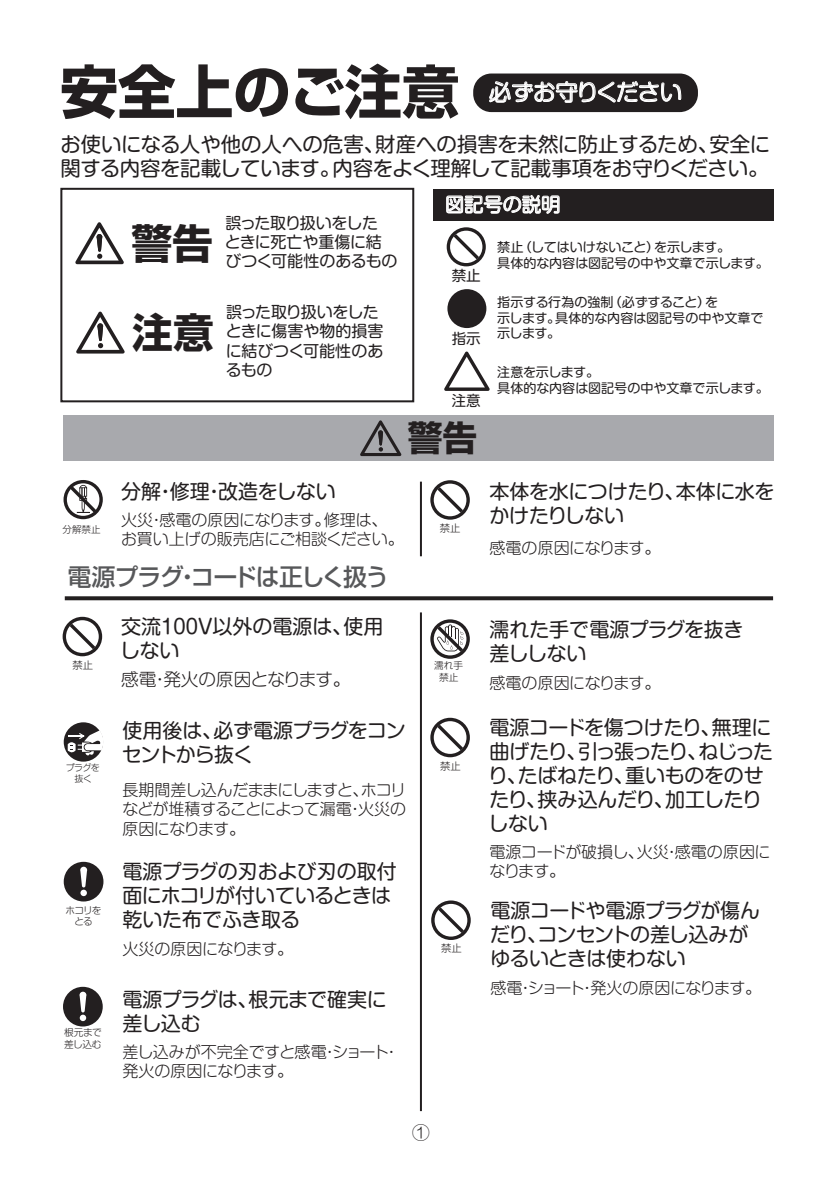
<style>
.page{position:relative;width:840px;height:1191px;background:#fff}
.page>*{position:absolute;margin:0;border:0;box-sizing:border-box;transform-origin:0 0}
.t1{font:700 57.6px "Shin Go Pro";color:#231f20}
.t2{font:700 40.8px "Shin Go Pro";color:#231f20}
.t3{font:700 34.6px "Shin Go Pro";color:#231f20}
.t4{font:500 24px "Shin Go Pro";letter-spacing:-.06em;color:#57585a}
.t5{font:22.4px "Shin M Go Pro";letter-spacing:-.025em;color:#fff}
.t6{font:20.4px/24.4px "Shin M Go Pro";letter-spacing:-.01em;color:#231f20}
.t7{font:20px/24px "Shin M Go Pro";letter-spacing:-.02em;color:#231f20}
.t8{font:20px/24px "Shin M Go Pro";letter-spacing:-.045em;color:#231f20}
.t9{font:20px/24px "Shin M Go Pro";color:#231f20}
.t10{font:19.2px "Shin M Go Pro";color:#fff}
.t11{font:300 17.6px "Shin M Go Pro";letter-spacing:-.02em;color:#231f20}
.t12{font:300 16px/19.2px "Shin M Go Pro";letter-spacing:-.03em;color:#231f20}
.t13{font:16px/19.2px "Shin M Go Pro";letter-spacing:-.02em;color:#231f20}
.t14{font:300 16px/19.2px "Shin M Go Pro";letter-spacing:-.005em;color:#231f20}
.t15{font:14.4px "Shin M Go Pro";color:#231f20}
.t16{font:13px/15.6px "Shin M Go Pro";color:#231f20}
.t17{font:300 10.2px "Shin M Go Pro";color:#231f20}
.t18{font:300 9.6px/11.6px "Shin M Go Pro";letter-spacing:-.02em;color:#231f20;text-align:center}
.t19{font:300 9px/10.8px "Shin M Go Pro";letter-spacing:-.055em;color:#231f20;text-align:center}
.s1{font-size:14.4px}
</style>
<div class="page">
<div style="left:64px;top:861px;width:39px;height:40px;background:#231f20;border-radius:50%"></div>
<svg style="left:80px;top:866px;width:7px;height:21px"></svg>
<div style="left:80px;top:889px;width:7px;height:7px;background:#fff;border-radius:50%"></div>
<div style="left:473px;top:73px;width:224px;height:39px;background:#231f20;border-radius:18px"></div>
<svg style="left:488px;top:73px;width:193px;height:30px"></svg>
<div style="left:60px;top:188px;width:354px;height:214px;border:2px solid #231f20"></div>
<svg style="left:75px;top:222px;width:49px;height:42px"></svg>
<svg style="left:76px;top:312px;width:49px;height:41px"></svg>
<div style="left:433px;top:189px;width:340px;height:31px;background:#231f20"></div>
<svg style="left:446px;top:195px;width:113px;height:19px"></svg>
<div style="left:63px;top:415px;width:710px;height:46px;background:#a8a9ad"></div>
<svg style="left:360px;top:420px;width:41px;height:36px"></svg>
<svg style="left:63px;top:480px;width:40px;height:39px"></svg>
<svg style="left:430px;top:718px;width:39px;height:39px"></svg>
<svg style="left:63px;top:617px;width:39px;height:39px"></svg>
<div style="left:64px;top:722px;width:39px;height:39px;background:#231f20;border-radius:50%"></div>
<svg style="left:68px;top:730px;width:35px;height:25px"></svg>
<svg style="left:431px;top:900px;width:39px;height:40px"></svg>
<svg style="left:446px;top:227px;width:39px;height:39px"></svg>
<svg style="left:444px;top:351px;width:45px;height:40px"></svg>
<div style="left:447px;top:289px;width:39px;height:39px;background:#231f20;border-radius:50%"></div>
<svg style="left:430px;top:619px;width:39px;height:40px"></svg>
<svg style="left:65px;top:596px;width:707px;height:4px;background:#322f30"></svg>
<svg style="left:430px;top:480px;width:39px;height:39px"></svg>
<hr style="left:419px;top:481px;width:2px;height:75px;background:#231f20">
<hr style="left:419px;top:612px;width:2px;height:499px;background:#231f20">
<div style="left:63px;top:986px;width:40px;height:40px;background:#231f20;border-radius:50%"></div>
<svg style="left:79px;top:991px;width:7px;height:21px"></svg>
<div style="left:80px;top:1014px;width:6px;height:7px;background:#fff;border-radius:50%"></div>
<h1 class="t1" style="left:60px;top:46px;width:400px">安全上のご注意</h1>
<p class="t5" style="left:488px;top:74px;width:194px">必ずお守りください</p>
<p class="t6" style="left:60px;top:129px;width:711px">お使いになる人や他の人への危害、財産への損害を未然に防止するため、安全に関する内容を記載しています。内容をよく理解して記載事項をお守りください。</p>
<h2 class="t2" style="left:131px;top:211px;width:83px">警告</h2>
<p class="t13" style="left:225px;top:211px;width:174px">誤った取り扱いをした<br>ときに死亡や重傷に結びつく可能性のあるもの</p>
<h2 class="t2" style="left:132px;top:300px;width:83px">注意</h2>
<p class="t13" style="left:225px;top:300px;width:159px">誤った取り扱いをしたときに傷害や物的損害に結びつく可能性のあるもの</p>
<p class="t18" style="left:63px;top:523px;width:40px">分解禁止</p>
<p class="t7" style="left:121px;top:477px;width:216px">分解・修理・改造をしない</p>
<p class="t14" style="left:121px;top:508px;width:284px">火災・感電の原因になります。修理は、お買い上げの販売店にご相談ください。</p>
<p class="t4" style="left:67px;top:557px;width:323px">電源プラグ・コードは正しく扱う</p>
<p class="t10" style="left:445px;top:189px;width:117px">図記号の説明</p>
<p class="t15" style="left:451px;top:264px;width:30px">禁止</p>
<p class="t16" style="left:497px;top:238px;width:273px">禁止（してはいけないこと）を示します。<br>具体的な内容は図記号の中や文章で示します。</p>
<p class="t16" style="left:497px;top:293px;width:222px">指示する行為の強制（必ずすること）を</p>
<p class="t16" style="left:497px;top:308px;width:268px">示します。具体的な内容は図記号の中や文章で</p>
<p class="t16" style="left:451px;top:324px;width:110px"><span class="s1">指示</span> 示します。</p>
<p class="t15" style="left:451px;top:389px;width:30px">注意</p>
<h3 class="t3" style="left:407px;top:411px;width:71px">警告</h3>
<p class="t16" style="left:497px;top:363px;width:273px">注意を示します。<br>具体的な内容は図記号の中や文章で示します。</p>
<p class="t17" style="left:439px;top:520px;width:22px">禁止</p>
<p class="t7" style="left:489px;top:477px;width:286px">本体を水につけたり、本体に水をかけたりしない</p>
<p class="t12" style="left:489px;top:537px;width:172px">感電の原因になります。</p>
<p class="t17" style="left:72px;top:656px;width:22px">禁止</p>
<p class="t19" style="left:66px;top:761px;width:36px">プラグを抜く</p>
<p class="t18" style="left:66px;top:903px;width:37px">ホコリをとる</p>
<p class="t18" style="left:64px;top:1025px;width:39px;text-align:left">根元まで差し込む</p>
<p class="t9" style="left:120px;top:612px;width:265px">交流100V以外の電源は、使用しない</p>
<p class="t11" style="left:121px;top:665px;width:231px">感電・発火の原因となります。</p>
<p class="t8" style="left:122px;top:716px;width:285px">使用後は、必ず電源プラグをコンセントから抜く</p>
<p class="t12" style="left:122px;top:778px;width:285px;text-align:justify">長期間差し込んだままにしますと、ホコリなどが堆積することによって漏電・火災の原因になります。</p>
<p class="t7" style="left:122px;top:856px;width:276px">電源プラグの刃および刃の取付面にホコリが付いているときは乾いた布でふき取る</p>
<p class="t12" style="left:122px;top:937px;width:172px">火災の原因になります。</p>
<p class="t7" style="left:122px;top:984px;width:266px">電源プラグは、根元まで確実に差し込む</p>
<p class="t12" style="left:122px;top:1040px;width:278px">差し込みが不完全ですと感電・ショート・発火の原因になります。</p>
<p class="t18" style="left:434px;top:658px;width:30px">濡れ手禁止</p>
<p class="t17" style="left:440px;top:757px;width:22px">禁止</p>
<p class="t17" style="left:441px;top:940px;width:22px">禁止</p>
<p class="t7" style="left:489px;top:615px;width:255px">濡れた手で電源プラグを抜き差ししない</p>
<p class="t12" style="left:489px;top:672px;width:172px">感電の原因になります。</p>
<p class="t7" style="left:488px;top:713px;width:286px">電源コードを傷つけたり、無理に曲げたり、引っ張ったり、ねじったり、たばねたり、重いものをのせたり、挟み込んだり、加工したりしない</p>
<p class="t12" style="left:489px;top:840px;width:282px">電源コードが破損し、火災・感電の原因になります。</p>
<p class="t7" style="left:490px;top:896px;width:271px">電源コードや電源プラグが傷んだり、コンセントの差し込みがゆるいときは使わない</p>
<p class="t12" style="left:490px;top:976px;width:272px">感電・ショート・発火の原因になります。</p>
</div>
